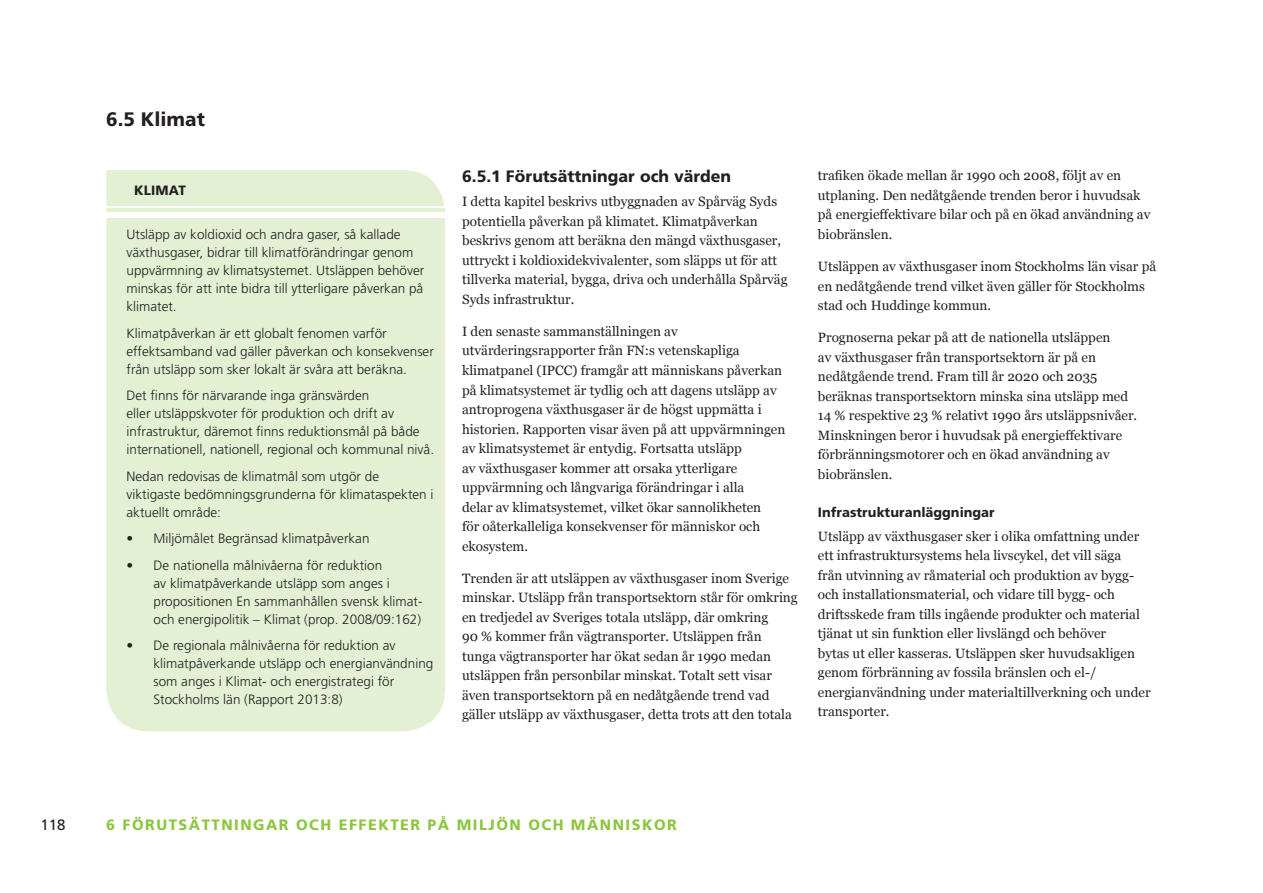
<style>
.page{position:relative;width:1263px;height:893px;background:#fff}
.page>*{position:absolute;margin:0;border:0;box-sizing:border-box;transform-origin:0 0}
.t1{font:800 19.5px "Frutiger SLLOTF";color:#231f20}
.Rubrik_3_copy{font:800 16.5px "Frutiger SLLOTF";color:#231f20}
.t2{font:800 15px "Frutiger SLLOTF";letter-spacing:.1em;color:#8bc63e}
.t3{font:15px "Frutiger SLLOTF";color:#231f20}
.Brödtext{font:13.5px/19.5px "Georgia";color:#231f20}
.Brödtext_faktaruta{font:300 13.5px/18px "Frutiger SLLOTF";color:#231f20}
.Rubrik_4{font:800 13.5px "Frutiger SLLOTF";color:#231f20}
.Rubrik_faktaruta{font:800 13.5px "Frutiger SLLOTF";letter-spacing:.015em;color:#231f20}
</style>
<div class="page">
<div style="left:106px;top:170px;width:339px;height:561px;background:#e4f0d4"></div>
<hr style="left:106px;top:206px;width:339px;height:2px;background:#fff">
<div style="left:106px;top:212px;width:339px;height:6px;background:#fff"></div>
<p class="t1" style="left:106px;top:107px;width:100px">6.5 Klimat</p>
<p class="Rubrik_faktaruta" style="left:134px;top:182px;width:53px">KLIMAT</p>
<p class="Brödtext_faktaruta" style="left:126px;top:226px;width:299px">Utsläpp av koldioxid och andra gaser, så kallade växthusgaser, bidrar till klimatförändringar genom uppvärmning av klimatsystemet. Utsläppen behöver minskas för att inte bidra till ytterligare påverkan på klimatet.</p>
<p class="Brödtext_faktaruta" style="left:126px;top:324px;width:309px">Klimatpåverkan är ett globalt fenomen varför effektsamband vad gäller påverkan och konsekvenser från utsläpp som sker lokalt är svåra att beräkna.</p>
<p class="Brödtext_faktaruta" style="left:126px;top:387px;width:309px">Det finns för närvarande inga gränsvärden<br>eller utsläppskvoter för produktion och drift av infrastruktur, däremot finns reduktionsmål på både internationell, nationell, regional och kommunal nivå.</p>
<p class="Brödtext_faktaruta" style="left:126px;top:467px;width:309px">Nedan redovisas de klimatmål som utgör de viktigaste bedömningsgrunderna för klimataspekten i aktuellt område:</p>
<p class="Brödtext_faktaruta" style="left:126px;top:530px;width:244px">• Miljömålet Begränsad klimatpåverkan</p>
<p class="Brödtext_faktaruta" style="left:153px;top:556px;width:271px;text-indent:-27px">• De nationella målnivåerna för reduktion<br>av klimatpåverkande utsläpp som anges i propositionen En sammanhållen svensk klimat&shy;och energipolitik – Klimat (prop. 2008/09:162)</p>
<p class="Brödtext_faktaruta" style="left:153px;top:637px;width:281px;text-indent:-27px">• De regionala målnivåerna för reduktion av klimatpåverkande utsläpp och energianvändning som anges i Klimat- och energistrategi för Stockholms län (Rapport 2013:8)</p>
<p class="Rubrik_3_copy" style="left:462px;top:167px;width:271px">6.5.1 Förutsättningar och värden</p>
<p class="Brödtext" style="left:462px;top:192px;width:327px">I detta kapitel beskrivs utbyggnaden av Spårväg Syds potentiella påverkan på klimatet. Klimatpåverkan beskrivs genom att beräkna den mängd växthusgaser, uttryckt i koldioxidekvivalenter, som släpps ut för att tillverka material, bygga, driva och underhålla Spårväg Syds infrastruktur.</p>
<p class="Brödtext" style="left:462px;top:322px;width:325px">I den senaste sammanställningen av utvärderingsrapporter från FN:s vetenskapliga klimatpanel (IPCC) framgår att människans påverkan på klimatsystemet är tydlig och att dagens utsläpp av antroprogena växthusgaser är de högst uppmätta i historien. Rapporten visar även på att uppvärmningen av klimatsystemet är entydig. Fortsatta utsläpp<br>av växthusgaser kommer att orsaka ytterligare uppvärmning och långvariga förändringar i alla<br>delar av klimatsystemet, vilket ökar sannolikheten<br>för oåterkalleliga konsekvenser för människor och ekosystem.</p>
<p class="Brödtext" style="left:462px;top:569px;width:337px">Trenden är att utsläppen av växthusgaser inom Sverige minskar. Utsläpp från transportsektorn står för omkring en tredjedel av Sveriges totala utsläpp, där omkring<br>90 % kommer från vägtransporter. Utsläppen från tunga vägtransporter har ökat sedan år 1990 medan utsläppen från personbilar minskat. Totalt sett visar även transportsektorn på en nedåtgående trend vad gäller utsläpp av växthusgaser, detta trots att den totala</p>
<p class="Brödtext" style="left:818px;top:166px;width:334px">trafiken ökade mellan år 1990 och 2008, följt av en utplaning. Den nedåtgående trenden beror i huvudsak på energieffektivare bilar och på en ökad användning av biobränslen.</p>
<p class="Brödtext" style="left:818px;top:257px;width:340px">Utsläppen av växthusgaser inom Stockholms län visar på en nedåtgående trend vilket även gäller för Stockholms stad och Huddinge kommun.</p>
<p class="Brödtext" style="left:818px;top:328px;width:321px">Prognoserna pekar på att de nationella utsläppen<br>av växthusgaser från transportsektorn är på en nedåtgående trend. Fram till år 2020 och 2035 beräknas transportsektorn minska sina utsläpp med 14 % respektive 23 % relativt 1990 års utsläppsnivåer.<br>Minskningen beror i huvudsak på energieffektivare förbränningsmotorer och en ökad användning av biobränslen.</p>
<p class="Rubrik_4" style="left:818px;top:504px;width:179px">Infrastrukturanläggningar</p>
<p class="Brödtext" style="left:818px;top:526px;width:334px">Utsläpp av växthusgaser sker i olika omfattning under ett infrastruktursystems hela livscykel, det vill säga<br>från utvinning av råmaterial och produktion av bygg&shy;och installationsmaterial, och vidare till bygg- och driftsskede fram tills ingående produkter och material tjänat ut sin funktion eller livslängd och behöver<br>bytas ut eller kasseras. Utsläppen sker huvudsakligen genom förbränning av fossila bränslen och el-/ energianvändning under materialtillverkning och under transporter.</p>
<p class="t3" style="left:41px;top:816px;width:27px">118</p>
<p class="t2" style="left:106px;top:816px;width:572px">6 FÖRUTSÄTTNINGAR OCH EFFEKTER PÅ MILJÖN OCH MÄNNISKOR</p>
</div>
